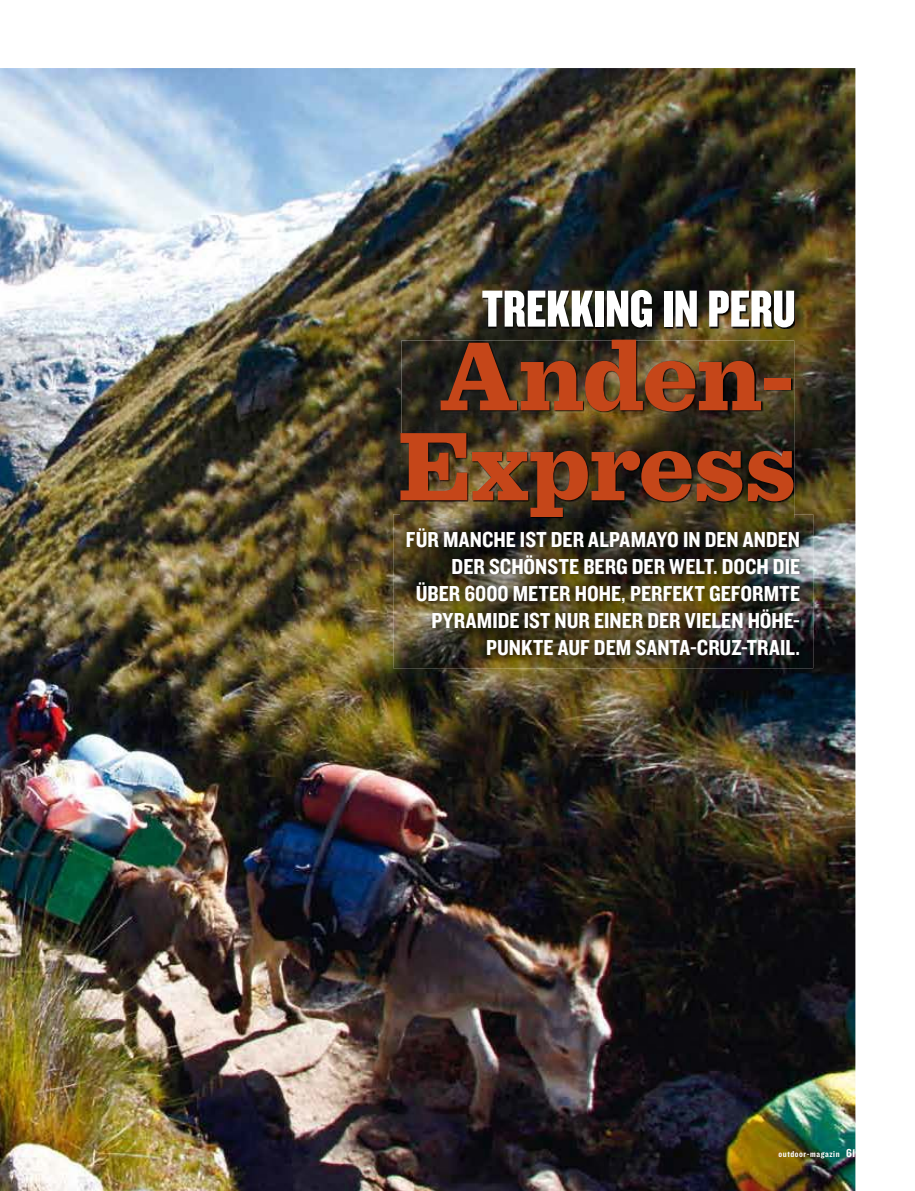
<style>
.page{position:relative;width:915px;height:1191px;background:#fff}
.page>*{position:absolute;margin:0;border:0;box-sizing:border-box;transform-origin:0 0}
.t1{font:900 102px/90px "Sentinel";letter-spacing:-.01em;color:#c54619;text-align:center}
.t2{font:54px "Knockout HTF69 Full Liteweight";letter-spacing:-.005em;color:#fff}
.t3{font:22.5px/27px "Knockout HTF50 Welterweight";color:#fff;text-align:right}
.t4{font:9px "Knockout HTF50 Welterweight";letter-spacing:.06em;color:#fff}
.s1{font-size:12px}
</style>
<div class="page">
<img style="left:0;top:68px;width:855px;height:1123px">
<img style="left:401px;top:340px;width:392px;height:93px">
<img style="left:401px;top:433px;width:392px;height:81px">
<img style="left:483px;top:291px;width:311px;height:37px">
<img style="left:393px;top:514px;width:420px;height:154px">
<img style="left:401px;top:514px;width:392px;height:3px">
<h2 class="t2" style="left:481px;top:281px;width:315px">TREKKING IN PERU</h2>
<h1 class="t1" style="left:398px;top:327px;width:399px">Anden-<br>Express</h1>
<p class="t3" style="left:406px;top:526px;width:395px">FÜR MANCHE IST DER ALPAMAYO IN DEN ANDEN DER SCHÖNSTE BERG DER WELT. DOCH DIE ÜBER 6000 METER HOHE, PERFEKT GEFORMTE PYRAMIDE IST NUR EINER DER VIELEN HÖHE-PUNKTE AUF DEM SANTA-CRUZ-TRAIL.</p>
<p class="t4" style="left:778px;top:1149px;width:78px">outdoor-magazin <span class="s1">61</span></p>
</div>
